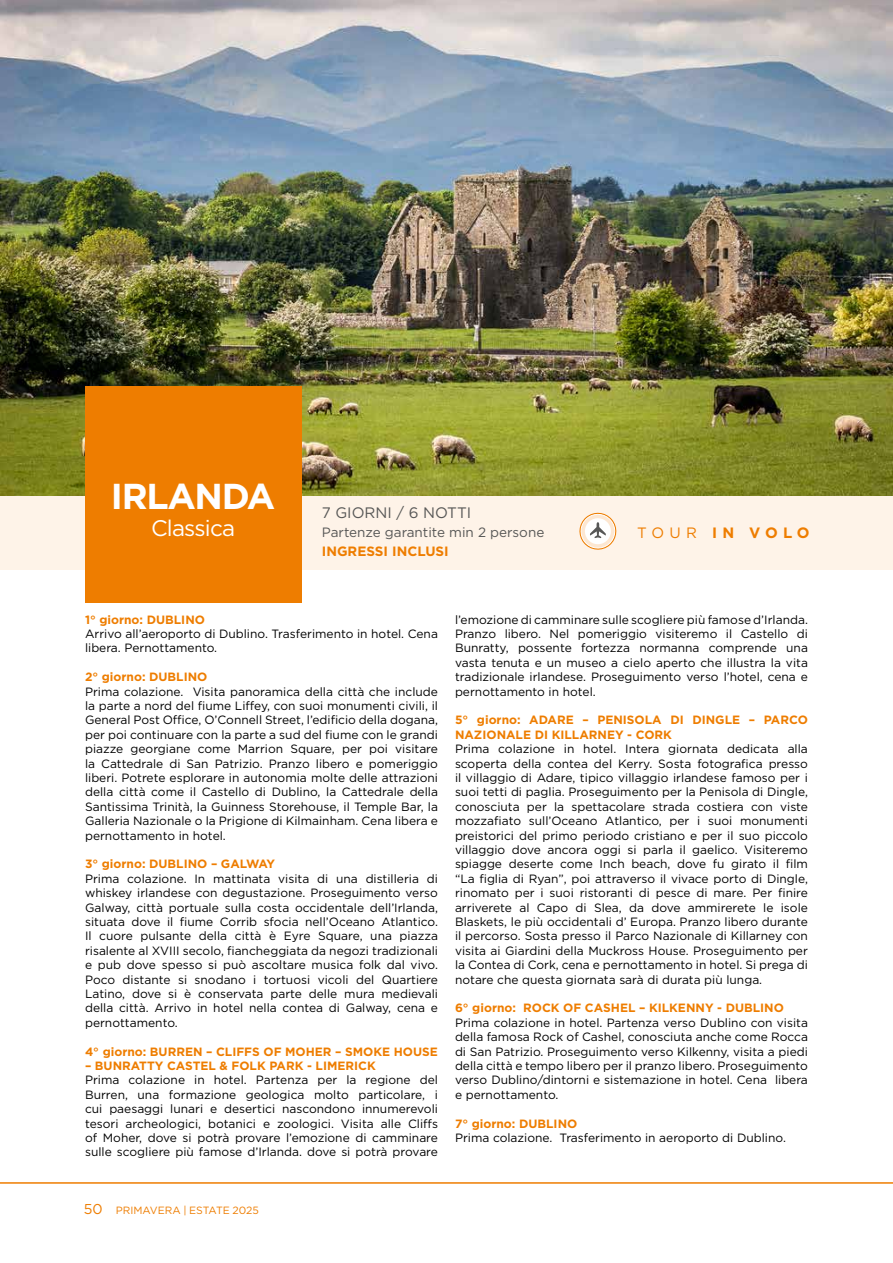
<style>
.page{position:relative;width:893px;height:1263px;background:#fff}
.page>*{position:absolute;margin:0;border:0;box-sizing:border-box;transform-origin:0 0}
.t1{font:700 36px "Gotham";letter-spacing:-.035em;color:#fff}
.t2{font:22.5px "Gotham";letter-spacing:-.035em;color:#fff}
.t3{font:15.15px "Gotham";color:#575756}
.t4{font:700 15px "Gotham";letter-spacing:.33em;color:#ee7d00}
.t5{font:13.5px "Gotham";color:#575756}
.t6{font:700 13.5px "Gotham";color:#ee7d00}
.t7{font:12px/14.4px "Gotham";color:#000;text-align:justify}
.t8{font:700 12px/14.4px "Gotham";color:#ee7d00}
.t9{font:10.5px "Gotham";color:#ee7d00}
.s1{font-weight:400}
.s2{font-size:14.25px}
</style>
<div class="page">
<div style="left:0;top:340px;width:893px;height:230px;background:#fef3e8"></div>
<img style="left:0;top:0;width:893px;height:495px">
<div style="left:85px;top:386px;width:216px;height:216px;background:#ee7d00"></div>
<hr style="left:0;top:1182px;width:893px;height:2px;background:#ee7d00">
<svg style="left:579px;top:512px;width:38px;height:38px"></svg>
<h1 class="t1" style="left:111px;top:472px;width:166px">IRLANDA</h1>
<h2 class="t2" style="left:151px;top:513px;width:86px">Classica</h2>
<p class="t3" style="left:322px;top:503px;width:151px">7 GIORNI / 6 NOTTI</p>
<p class="t5" style="left:322px;top:524px;width:224px">Partenze garantite min 2 persone</p>
<p class="t6" style="left:322px;top:542px;width:128px">INGRESSI INCLUSI</p>
<p class="t4" style="left:637px;top:522px;width:174px"><span class="s1">TOUR</span> IN VOLO</p>
<p class="t8" style="left:85px;top:612px;width:121px">1° giorno: DUBLINO</p>
<p class="t7" style="left:85px;top:626px;width:354px">Arrivo all’aeroporto di Dublino. Trasferimento in hotel. Cena libera. Pernottamento.</p>
<p class="t8" style="left:85px;top:670px;width:124px">2° giorno: DUBLINO</p>
<p class="t7" style="left:85px;top:684px;width:354px">Prima colazione. Visita panoramica della città che include la parte a nord del fiume Liffey, con suoi monumenti civili, il General Post Office, O’Connell Street, l’edificio della dogana, per poi continuare con la parte a sud del fiume con le grandi piazze georgiane come Marrion Square, per poi visitare la Cattedrale di San Patrizio. Pranzo libero e pomeriggio liberi. Potrete esplorare in autonomia molte delle attrazioni della città come il Castello di Dublino, la Cattedrale della Santissima Trinità, la Guinness Storehouse, il Temple Bar, la Galleria Nazionale o la Prigione di Kilmainham. Cena libera e pernottamento in hotel.</p>
<p class="t8" style="left:85px;top:857px;width:192px">3° giorno: DUBLINO – GALWAY</p>
<p class="t7" style="left:85px;top:871px;width:354px">Prima colazione. In mattinata visita di una distilleria di whiskey irlandese con degustazione. Proseguimento verso Galway, città portuale sulla costa occidentale dell’Irlanda, situata dove il fiume Corrib sfocia nell’Oceano Atlantico.<br>Il cuore pulsante della città è Eyre Square, una piazza risalente al XVIII secolo, fiancheggiata da negozi tradizionali e pub dove spesso si può ascoltare musica folk dal vivo.<br>Poco distante si snodano i tortuosi vicoli del Quartiere Latino, dove si è conservata parte delle mura medievali della città. Arrivo in hotel nella contea di Galway, cena e pernottamento.</p>
<p class="t8" style="left:85px;top:1044px;width:354px">4° giorno: BURREN – CLIFFS OF MOHER – SMOKE HOUSE</p>
<p class="t8" style="left:85px;top:1058px;width:292px">– BUNRATTY CASTEL &amp; FOLK PARK - LIMERICK</p>
<p class="t7" style="left:85px;top:1073px;width:354px">Prima colazione in hotel. Partenza per la regione del Burren, una formazione geologica molto particolare, i cui paesaggi lunari e desertici nascondono innumerevoli tesori archeologici, botanici e zoologici. Visita alle Cliffs of Moher, dove si potrà provare l’emozione di camminare sulle scogliere più famose d’Irlanda. dove si potrà provare</p>
<p class="t7" style="left:455px;top:612px;width:354px">l’emozione di camminare sulle scogliere più famose d’Irlanda.<br>Pranzo libero. Nel pomeriggio visiteremo il Castello di Bunratty, possente fortezza normanna comprende una vasta tenuta e un museo a cielo aperto che illustra la vita tradizionale irlandese. Proseguimento verso l’hotel, cena e pernottamento in hotel.</p>
<p class="t8" style="left:455px;top:713px;width:354px">5° giorno: ADARE – PENISOLA DI DINGLE – PARCO<br>NAZIONALE DI KILLARNEY - CORK</p>
<p class="t7" style="left:455px;top:741px;width:354px">Prima colazione in hotel. Intera giornata dedicata alla scoperta della contea del Kerry. Sosta fotografica presso il villaggio di Adare, tipico villaggio irlandese famoso per i suoi tetti di paglia. Proseguimento per la Penisola di Dingle, conosciuta per la spettacolare strada costiera con viste mozzafiato sull’Oceano Atlantico, per i suoi monumenti preistorici del primo periodo cristiano e per il suo piccolo villaggio dove ancora oggi si parla il gaelico. Visiteremo spiagge deserte come Inch beach, dove fu girato il film “La figlia di Ryan”, poi attraverso il vivace porto di Dingle, rinomato per i suoi ristoranti di pesce di mare. Per finire arriverete al Capo di Slea, da dove ammirerete le isole Blaskets, le più occidentali d’ Europa. Pranzo libero durante il percorso. Sosta presso il Parco Nazionale di Killarney con visita ai Giardini della Muckross House. Proseguimento per la Contea di Cork, cena e pernottamento in hotel. Si prega di notare che questa giornata sarà di durata più lunga.</p>
<p class="t8" style="left:455px;top:1001px;width:330px">6° giorno: ROCK OF CASHEL – KILKENNY - DUBLINO</p>
<p class="t7" style="left:455px;top:1015px;width:354px">Prima colazione in hotel. Partenza verso Dublino con visita della famosa Rock of Cashel, conosciuta anche come Rocca di San Patrizio. Proseguimento verso Kilkenny, visita a piedi della città e tempo libero per il pranzo libero. Proseguimento verso Dublino/dintorni e sistemazione in hotel. Cena libera e pernottamento.</p>
<p class="t8" style="left:455px;top:1116px;width:124px">7° giorno: DUBLINO</p>
<p class="t7" style="left:455px;top:1130px;width:332px">Prima colazione. Trasferimento in aeroporto di Dublino.</p>
<p class="t9" style="left:84px;top:1204px;width:177px"><span class="s2">50</span> PRIMAVERA | ESTATE 2025</p>
</div>
